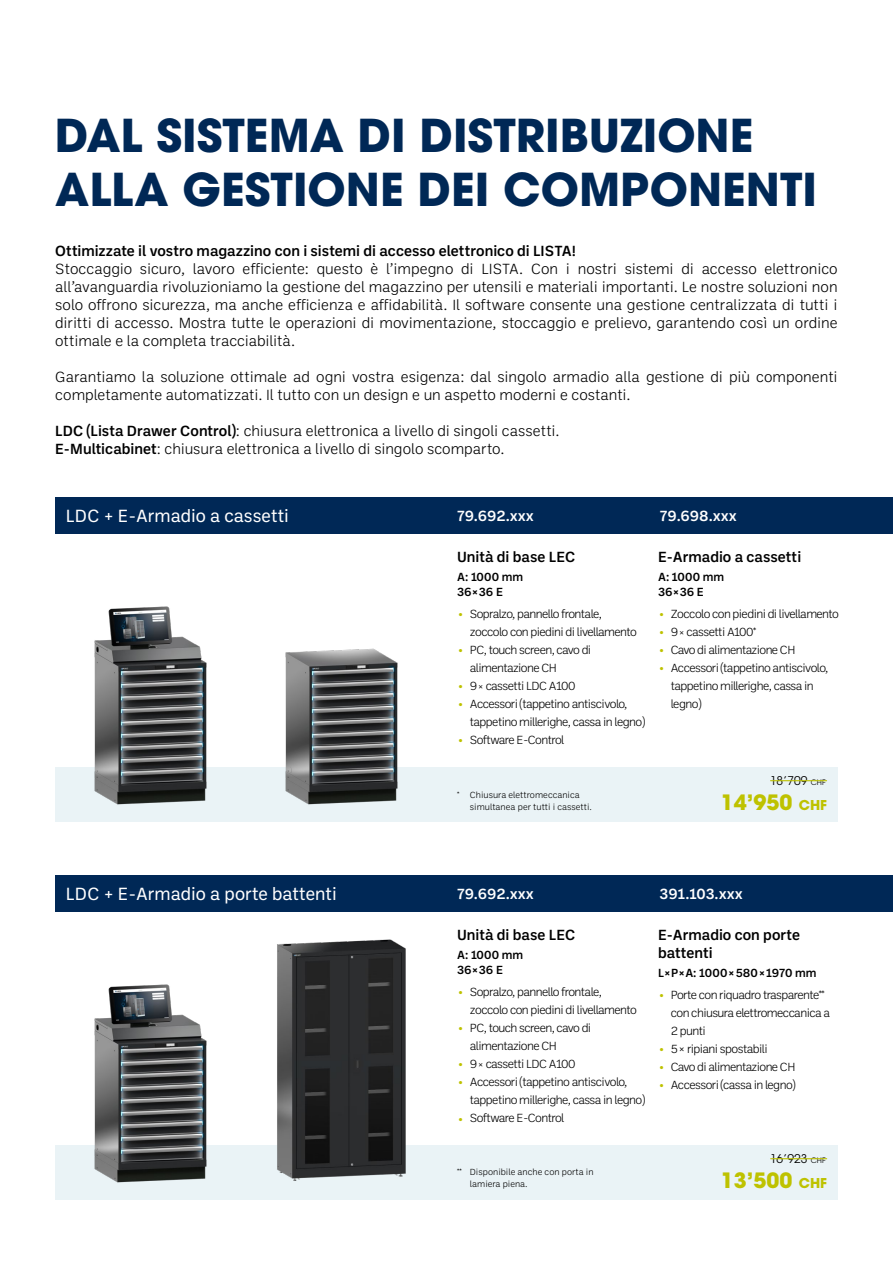
<style>
.page{position:relative;width:893px;height:1263px;background:#fff}
.page>*{position:absolute;margin:0;border:0;box-sizing:border-box;transform-origin:0 0}
.t1{font:700 45px/54px "ITC Avant Garde Pro";color:#002856}
.t2{font:700 21px "ITC Avant Garde Pro";color:#bec200}
.t3{font:18px "Ballinger";color:#fff}
.t4{font:300 15px/18px "Ballinger";letter-spacing:-.005em;color:#000}
.t5{font:500 15px/18px "Ballinger";color:#000}
.t6{font:500 15px "Ballinger";color:#fff}
.t7{font:300 12px/18px "Ballinger";letter-spacing:-.05em;color:#000}
.t8{font:500 12px/15px "Ballinger";color:#000}
.t9{font:12px "ITC Avant Garde Pro";color:#000}
.t10{font:300 9px/12px "Ballinger";color:#000}
.s1{font-weight:500}
.s2{font-size:18px;color:#bec200}
.s3{font-size:10.5px}
.s4{font-size:7.5px}
.s5{font-size:13.5px}
</style>
<div class="page">
<div style="left:55px;top:1145px;width:783px;height:54px;background:#eaf3f6"></div>
<div style="left:55px;top:767px;width:783px;height:54px;background:#eaf3f6"></div>
<div style="left:55px;top:497px;width:838px;height:36px;background:#002856"></div>
<div style="left:55px;top:875px;width:838px;height:36px;background:#002856"></div>
<img style="left:94px;top:984px;width:113px;height:199px">
<img style="left:94px;top:606px;width:113px;height:199px">
<img style="left:285px;top:648px;width:113px;height:157px">
<img style="left:277px;top:939px;width:129px;height:242px">
<hr style="left:771px;top:780px;width:56px;height:1px;background:#bec200">
<hr style="left:771px;top:1158px;width:56px;height:1px;background:#bec200">
<h1 class="t1" style="left:55px;top:108px;width:763px">DAL SISTEMA DI DISTRIBUZIONE<br>ALLA GESTIONE DEI COMPONENTI</h1>
<p class="t5" style="left:55px;top:241px;width:522px">Ottimizzate il vostro magazzino con i sistemi di accesso elettronico di LISTA!</p>
<p class="t4" style="left:55px;top:259px;width:784px;text-align:justify">Stoccaggio sicuro, lavoro efficiente: questo è l’impegno di LISTA. Con i nostri sistemi di accesso elettronico all’avanguardia rivoluzioniamo la gestione del magazzino per utensili e materiali importanti. Le nostre soluzioni non solo offrono sicurezza, ma anche efficienza e affidabilità. Il software consente una gestione centralizzata di tutti i diritti di accesso. Mostra tutte le operazioni di movimentazione, stoccaggio e prelievo, garantendo così un ordine ottimale e la completa tracciabilità.</p>
<p class="t4" style="left:55px;top:367px;width:784px">Garantiamo la soluzione ottimale ad ogni vostra esigenza: dal singolo armadio alla gestione di più componenti completamente automatizzati. Il tutto con un design e un aspetto moderni e costanti.</p>
<p class="t4" style="left:55px;top:421px;width:506px"><span class="s1">LDC (Lista Drawer Control)</span>: chiusura elettronica a livello di singoli cassetti.<br><span class="s1">E-Multicabinet</span>: chiusura elettronica a livello di singolo scomparto.</p>
<p class="t3" style="left:66px;top:503px;width:225px">LDC + E-Armadio a cassetti</p>
<p class="t3" style="left:66px;top:881px;width:273px">LDC + E-Armadio a porte battenti</p>
<p class="t6" style="left:457px;top:505px;width:78px">79.692.xxx</p>
<p class="t6" style="left:660px;top:505px;width:78px">79.698.xxx</p>
<p class="t5" style="left:457px;top:547px;width:120px">Unità di base LEC</p>
<p class="t8" style="left:457px;top:569px;width:68px">A: 1000 mm<br>36 × 36 E</p>
<p class="t7" style="left:470px;top:605px;width:169px;text-indent:-13px"><span class="s2">•</span> Sopralzo, pannello frontale, zoccolo con piedini di livellamento</p>
<p class="t7" style="left:470px;top:641px;width:123px;text-indent:-13px"><span class="s2">•</span> PC, touch screen, cavo di alimentazione CH</p>
<p class="t7" style="left:457px;top:677px;width:120px"><span class="s2">•</span> 9 <span class="s3">×</span> cassetti LDC A100</p>
<p class="t7" style="left:470px;top:695px;width:177px;text-indent:-13px"><span class="s2">•</span> Accessori (tappetino antiscivolo, tappetino millerighe, cassa in legno)</p>
<p class="t7" style="left:457px;top:731px;width:109px"><span class="s2">•</span> Software E-Control</p>
<p class="t10" style="left:470px;top:788px;width:124px;text-indent:-13px">* Chiusura elettromeccanica simultanea per tutti i cassetti.</p>
<p class="t5" style="left:658px;top:547px;width:145px">E-Armadio a cassetti</p>
<p class="t8" style="left:658px;top:569px;width:68px">A: 1000 mm<br>36 × 36 E</p>
<p class="t7" style="left:658px;top:605px;width:182px"><span class="s2">•</span> Zoccolo con piedini di livellamento</p>
<p class="t7" style="left:658px;top:623px;width:100px"><span class="s2">•</span> 9 <span class="s3">×</span> cassetti A100*</p>
<p class="t7" style="left:658px;top:641px;width:139px"><span class="s2">•</span> Cavo di alimentazione CH</p>
<p class="t7" style="left:671px;top:659px;width:159px;text-indent:-13px"><span class="s2">•</span> Accessori (tappetino antiscivolo, tappetino millerighe, cassa in legno)</p>
<p class="t9" style="left:770px;top:773px;width:57px">18’709 <span class="s4">CHF</span></p>
<h2 class="t2" style="left:721px;top:788px;width:108px">14’950 <span class="s5">CHF</span></h2>
<p class="t6" style="left:457px;top:883px;width:78px">79.692.xxx</p>
<p class="t6" style="left:660px;top:883px;width:85px">391.103.xxx</p>
<p class="t5" style="left:457px;top:925px;width:120px">Unità di base LEC</p>
<p class="t8" style="left:457px;top:947px;width:68px">A: 1000 mm<br>36 × 36 E</p>
<p class="t7" style="left:470px;top:983px;width:169px;text-indent:-13px"><span class="s2">•</span> Sopralzo, pannello frontale, zoccolo con piedini di livellamento</p>
<p class="t7" style="left:470px;top:1019px;width:123px;text-indent:-13px"><span class="s2">•</span> PC, touch screen, cavo di alimentazione CH</p>
<p class="t7" style="left:457px;top:1055px;width:120px"><span class="s2">•</span> 9 <span class="s3">×</span> cassetti LDC A100</p>
<p class="t7" style="left:470px;top:1073px;width:177px;text-indent:-13px"><span class="s2">•</span> Accessori (tappetino antiscivolo, tappetino millerighe, cassa in legno)</p>
<p class="t7" style="left:457px;top:1109px;width:109px"><span class="s2">•</span> Software E-Control</p>
<p class="t10" style="left:470px;top:1166px;width:125px;text-indent:-13px">** Disponibile anche con porta in lamiera piena.</p>
<p class="t5" style="left:658px;top:925px;width:143px">E-Armadio con porte battenti</p>
<p class="t8" style="left:658px;top:965px;width:160px">L × P × A: 1000 × 580 × 1970 mm</p>
<p class="t7" style="left:671px;top:986px;width:161px;text-indent:-13px"><span class="s2">•</span> Porte con riquadro trasparente** con chiusura elettromeccanica a<br>2 punti</p>
<p class="t7" style="left:658px;top:1040px;width:111px"><span class="s2">•</span> 5 × ripiani spostabili</p>
<p class="t7" style="left:658px;top:1058px;width:139px"><span class="s2">•</span> Cavo di alimentazione CH</p>
<p class="t7" style="left:658px;top:1076px;width:139px"><span class="s2">•</span> Accessori (cassa in legno)</p>
<p class="t9" style="left:770px;top:1151px;width:57px">16’923 <span class="s4">CHF</span></p>
<h2 class="t2" style="left:721px;top:1166px;width:108px">13’500 <span class="s5">CHF</span></h2>
</div>
